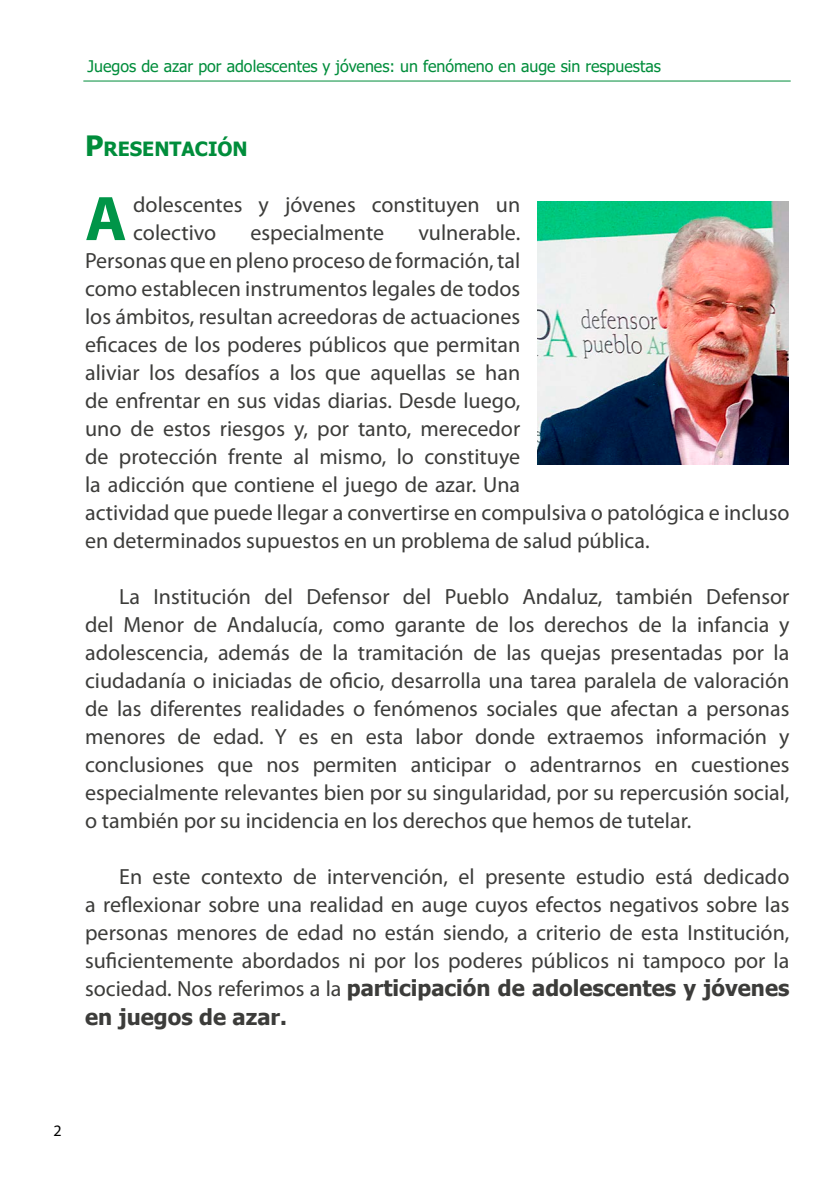
<style>
.page{position:relative;width:840px;height:1191px;background:#fff}
.page>*{position:absolute;margin:0;border:0;box-sizing:border-box;transform-origin:0 0}
.t1{font:700 63.6px "Myriad Pro";color:#009548}
.t2{font:22px/28px "Myriad Pro";color:#3c3c3a}
.t3{font:700 22px/28px "Tahoma";color:#3c3c3a}
.t4{font:700 19.6px "Tahoma";color:#008d3b}
.t5{font:16px "Tahoma";color:#008d3b}
.t6{font:16px "Myriad Pro";color:#000}
.s1{font-size:28px}
.s2{font-family:"Myriad Pro";font-weight:400}
</style>
<div class="page">
<hr style="left:83px;top:81px;width:707px;height:1px;background:#008d3b">
<img style="left:537px;top:201px;width:251px;height:263px">
<p class="t5" style="left:88px;top:55px;width:574px">Juegos de azar por adolescentes y jóvenes: un fenómeno en auge sin respuestas</p>
<p class="t4" style="left:85px;top:135px;width:164px"><span class="s1">P</span>RESENTACIÓN</p>
<h1 class="t1" style="left:85px;top:177px;width:43px">A</h1>
<p class="t2" style="left:133px;top:190px;width:388px">dolescentes y jóvenes constituyen un colectivo</p>
<p class="t2" style="left:85px;top:218px;width:705px;text-indent:333px">vulnerable.<br>Personas que en pleno proceso de formación, tal<br>como establecen instrumentos legales de todos<br>los ámbitos, resultan acreedoras de actuaciones<br>eficaces de los poderes públicos que permitan<br>aliviar los desafíos a los que aquellas se han<br>de enfrentar en sus vidas diarias. Desde luego,<br>uno de estos riesgos y, por tanto, merecedor<br>de protección frente al mismo, lo constituye<br>la adicción que contiene el juego de azar. Una<br>actividad que puede llegar a convertirse en compulsiva o patológica e incluso en determinados supuestos en un problema de salud pública.</p>
<p class="t2" style="left:85px;top:582px;width:705px;text-align:justify;text-indent:34px">La Institución del Defensor del Pueblo Andaluz, también Defensor del Menor de Andalucía, como garante de los derechos de la infancia y adolescencia, además de la tramitación de las quejas presentadas por la ciudadanía o iniciadas de oficio, desarrolla una tarea paralela de valoración de las diferentes realidades o fenómenos sociales que afectan a personas menores de edad. Y es en esta labor donde extraemos información y conclusiones que nos permiten anticipar o adentrarnos en cuestiones especialmente relevantes bien por su singularidad, por su repercusión social, o también por su incidencia en los derechos que hemos de tutelar.</p>
<p class="t2" style="left:85px;top:862px;width:705px;text-align:justify;text-indent:34px">En este contexto de intervención, el presente estudio está dedicado a reflexionar sobre una realidad en auge cuyos efectos negativos sobre las personas menores de edad no están siendo, a criterio de esta Institución, suficientemente abordados ni por los poderes públicos ni tampoco por la</p>
<p class="t3" style="left:85px;top:975px;width:705px"><span class="s2">sociedad. Nos referimos a la</span> participación de adolescentes y jóvenes en juegos de azar.</p>
<p class="t2" style="left:250px;top:218px;width:135px">especialmente</p>
<p class="t6" style="left:53px;top:1121px;width:10px">2</p>
</div>
